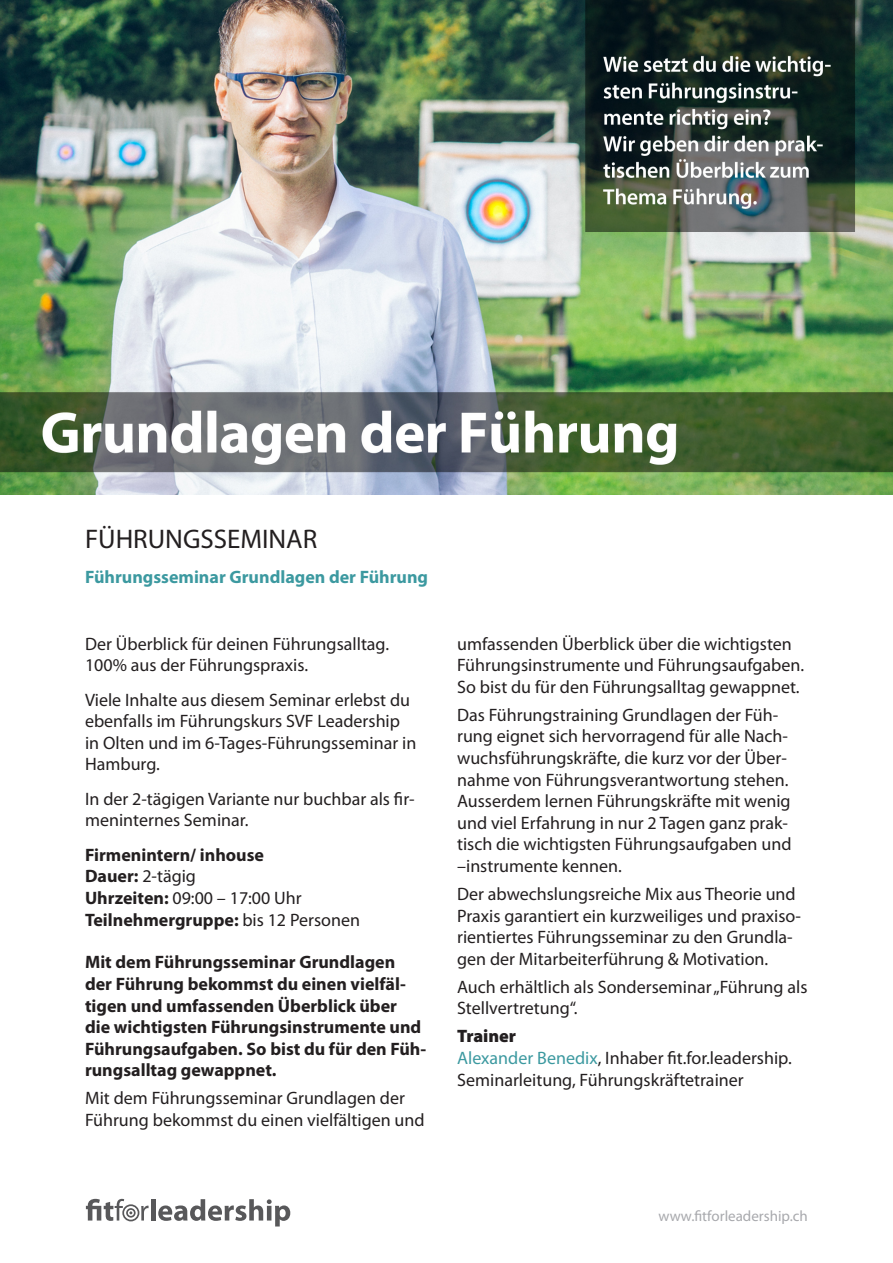
<style>
.page{position:relative;width:893px;height:1263px;background:#fff}
.page>*{position:absolute;margin:0;border:0;box-sizing:border-box;transform-origin:0 0}
.t1{font:27px "Myriad Pro";color:#231f20}
.t2{font:18px/21.6px "Myriad Pro";color:#231f20}
.t3{font:700 18px/21.6px "Myriad Pro";color:#231f20}
.t4{font:700 18px "Myriad Pro";color:#3c99a0}
.t5{font:15px "Myriad Pro";color:#a8a9ad}
.s1{font-weight:400}
.s2{font-weight:900}
.s3{color:#3c99a0}
</style>
<div class="page">
<img style="left:0;top:0;width:893px;height:495px">
<svg style="left:86px;top:1199px;width:63px;height:22px"></svg>
<hr style="left:151px;top:1199px;width:4px;height:21px;background:#58585a">
<svg style="left:158px;top:1199px;width:132px;height:27px"></svg>
<h1 class="t1" style="left:85px;top:522px;width:234px">FÜHRUNGSSEMINAR</h1>
<p class="t4" style="left:85px;top:565px;width:345px">Führungsseminar Grundlagen der Führung</p>
<p class="t2" style="left:85px;top:632px;width:306px">Der Überblick für deinen Führungsalltag.<br>100% aus der Führungspraxis.</p>
<p class="t2" style="left:85px;top:688px;width:333px">Viele Inhalte aus diesem Seminar erlebst du ebenfalls im Führungskurs SVF Leadership in Olten und im 6-Tages-Führungsseminar in Hamburg.</p>
<p class="t2" style="left:85px;top:788px;width:331px">In der 2-tägigen Variante nur buchbar als fir&shy;meninternes Seminar.</p>
<p class="t3" style="left:85px;top:843px;width:277px">Firmenintern/ inhouse<br>Dauer: <span class="s1">2-tägig<br></span>Uhrzeiten: <span class="s1">09:00 – 17:00 Uhr<br></span>Teilnehmergruppe: <span class="s1">bis 12 Personen</span></p>
<p class="t3" style="left:85px;top:951px;width:343px">Mit dem Führungsseminar Grundlagen der Führung bekommst du einen vielfäl&shy;tigen und umfassenden Überblick über die wichtigsten Führungsinstrumente und Führungsaufgaben. So bist du für den Füh&shy;rungsalltag gewappnet.</p>
<p class="t2" style="left:85px;top:1087px;width:341px">Mit dem Führungsseminar Grundlagen der<br>Führung bekommst du einen vielfältigen und</p>
<p class="t2" style="left:457px;top:632px;width:349px">umfassenden Überblick über die wichtigsten<br>Führungsinstrumente und Führungsaufgaben.<br>So bist du für den Führungsalltag gewappnet.</p>
<p class="t2" style="left:457px;top:704px;width:336px">Das Führungstraining Grundlagen der Füh&shy;rung eignet sich hervorragend für alle Nach&shy;wuchsführungskräfte, die kurz vor der Über&shy;nahme von Führungsverantwortung stehen.<br>Ausserdem lernen Führungskräfte mit wenig und viel Erfahrung in nur 2 Tagen ganz prak&shy;tisch die wichtigsten Führungsaufgaben und –instrumente kennen.</p>
<p class="t2" style="left:457px;top:883px;width:346px">Der abwechslungsreiche Mix aus Theorie und Praxis garantiert ein kurzweiliges und praxiso&shy;rientiertes Führungsseminar zu den Grundla&shy;gen der Mitarbeiterführung &amp; Motivation.</p>
<p class="t2" style="left:457px;top:976px;width:352px">Auch erhältlich als Sonderseminar „Führung als<br>Stellvertretung“.</p>
<p class="t2" style="left:457px;top:1025px;width:336px"><span class="s2">Trainer<br></span><span class="s3">Alexander Benedix</span>, Inhaber fit.for.leadership.<br>Seminarleitung, Führungskräftetrainer</p>
<p class="t5" style="left:658px;top:1206px;width:151px">www.fitforleadership.ch</p>
</div>
